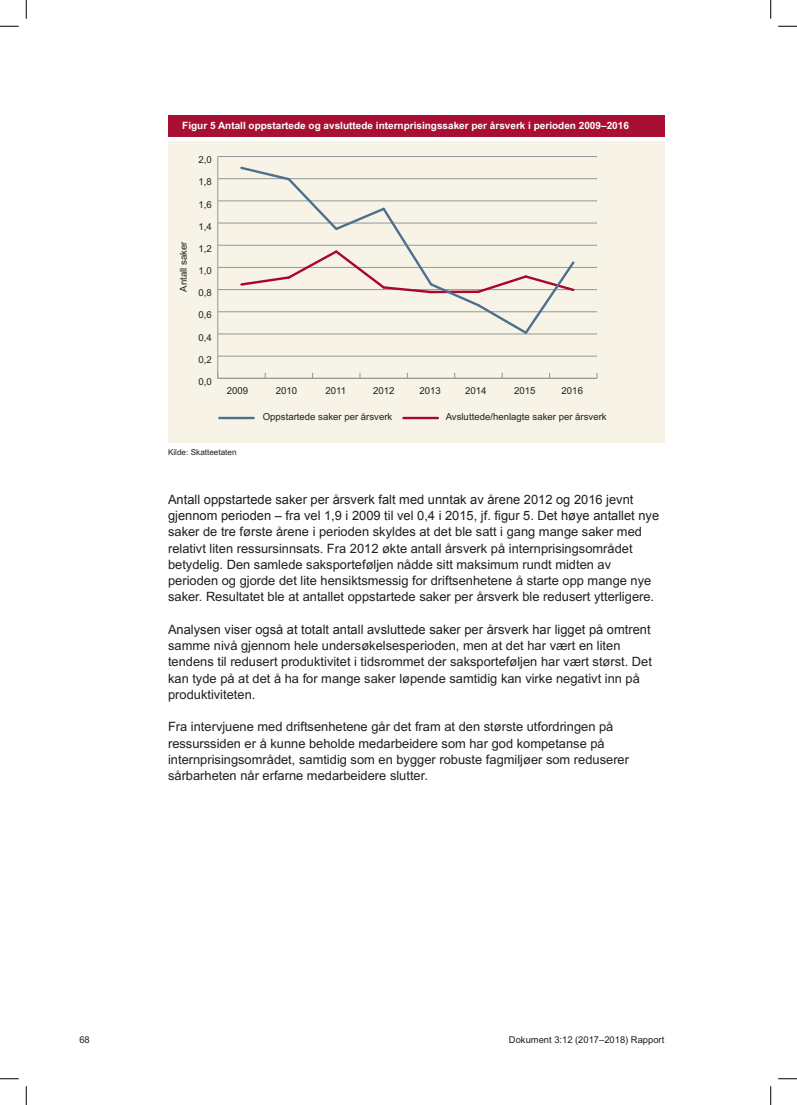
<style>
.page{position:relative;width:797px;height:1105px;background:#fff}
.page>*{position:absolute;margin:0;border:0;box-sizing:border-box;transform-origin:0 0}
.t1{font:12.88px/16.2px "Arial";color:#1d1e1f}
.t2{font:12.88px/16.2px "Arial MT2";color:#1d1e1f}
.t3{font:700 10px "Arial";color:#fff}
.t4{font:9.62px "Arial";color:#231f20}
.t5{font:9.38px "Arial";color:#1d1e1f}
.t6{font:8.12px "Arial";color:#1d1e1f}
</style>
<div class="page">
<div style="left:168px;top:141px;width:496px;height:301px;background:#f7f3e6"></div>
<hr style="left:217px;top:156px;width:1px;height:222px;background:#949698">
<hr style="left:218px;top:378px;width:379px;height:1px;background:#949698">
<hr style="left:218px;top:356px;width:379px;height:1px;background:#949698">
<hr style="left:218px;top:334px;width:379px;height:1px;background:#949698">
<hr style="left:218px;top:312px;width:379px;height:1px;background:#949698">
<hr style="left:218px;top:289px;width:379px;height:1px;background:#949698">
<hr style="left:218px;top:267px;width:379px;height:1px;background:#949698">
<hr style="left:218px;top:245px;width:379px;height:1px;background:#949698">
<hr style="left:218px;top:223px;width:379px;height:1px;background:#949698">
<hr style="left:218px;top:201px;width:379px;height:1px;background:#949698">
<hr style="left:218px;top:178px;width:379px;height:1px;background:#949698">
<hr style="left:218px;top:156px;width:379px;height:1px;background:#949698">
<svg style="left:238px;top:166px;width:338px;height:169px"></svg>
<hr style="left:403px;top:417px;width:35px;height:2px;background:#a90533">
<hr style="left:219px;top:417px;width:35px;height:2px;background:#4d708f">
<div style="left:168px;top:115px;width:496px;height:21px;background:#a90f32"></div>
<svg style="left:0;top:25px;width:19px;height:2px"></svg>
<svg style="left:778px;top:25px;width:19px;height:2px"></svg>
<svg style="left:0;top:1078px;width:19px;height:1px"></svg>
<svg style="left:778px;top:1078px;width:19px;height:1px"></svg>
<svg style="left:25px;top:0;width:2px;height:19px"></svg>
<svg style="left:25px;top:1086px;width:2px;height:19px"></svg>
<svg style="left:770px;top:0;width:1px;height:19px"></svg>
<svg style="left:770px;top:1086px;width:1px;height:19px"></svg>
<p class="t3" style="left:182px;top:119px;width:448px">Figur 5 Antall oppstartede og avsluttede internprisingssaker per årsverk i perioden 2009–2016</p>
<p class="t4" style="left:198px;top:154px;width:15px">2,0</p>
<p class="t4" style="left:198px;top:176px;width:15px">1,8</p>
<p class="t4" style="left:198px;top:198px;width:15px">1,6</p>
<p class="t4" style="left:177px;top:292px;width:52px;rotate:-90deg">Antall saker</p>
<p class="t4" style="left:198px;top:220px;width:15px">1,4</p>
<p class="t4" style="left:198px;top:242px;width:15px">1,2</p>
<p class="t4" style="left:198px;top:264px;width:15px">1,0</p>
<p class="t4" style="left:198px;top:287px;width:15px">0,8</p>
<p class="t4" style="left:198px;top:309px;width:15px">0,6</p>
<p class="t4" style="left:198px;top:331px;width:15px">0,4</p>
<p class="t4" style="left:198px;top:353px;width:15px">0,2</p>
<p class="t4" style="left:198px;top:375px;width:15px">0,0</p>
<p class="t4" style="left:227px;top:384px;width:23px">2009</p>
<p class="t4" style="left:325px;top:384px;width:22px">2011</p>
<p class="t4" style="left:373px;top:384px;width:23px">2012</p>
<p class="t4" style="left:419px;top:384px;width:23px">2013</p>
<p class="t4" style="left:465px;top:384px;width:23px">2014</p>
<p class="t4" style="left:514px;top:384px;width:23px">2015</p>
<p class="t4" style="left:561px;top:384px;width:23px">2016</p>
<p class="t4" style="left:263px;top:411px;width:131px">Oppstartede saker per årsverk</p>
<p class="t4" style="left:276px;top:384px;width:23px">2010</p>
<p class="t4" style="left:445px;top:411px;width:162px">Avsluttede/henlagte saker per årsverk</p>
<p class="t6" style="left:168px;top:447px;width:70px">Kilde: Skatteetaten</p>
<p class="t2" style="left:168px;top:491px;width:492px">Antall oppstartede saker per årsverk falt med unntak av årene 2012 og 2016 jevnt gjennom perioden – fra vel 1,9 i 2009 til vel 0,4 i 2015, jf. figur 5. Det høye antallet nye</p>
<p class="t1" style="left:168px;top:524px;width:487px">saker de tre første årene i perioden skyldes at det ble satt i gang mange saker med relativt liten ressursinnsats. Fra 2012 økte antall årsverk på internprisingsområdet betydelig. Den samlede saksporteføljen nådde sitt maksimum rundt midten av perioden og gjorde det lite hensiktsmessig for driftsenhetene å starte opp mange nye saker. Resultatet ble at antallet oppstartede saker per årsverk ble redusert ytterligere.</p>
<p class="t2" style="left:168px;top:621px;width:484px">Analysen viser også at totalt antall avsluttede saker per årsverk har ligget på omtrent</p>
<p class="t1" style="left:168px;top:637px;width:485px">samme nivå gjennom hele undersøkelsesperioden, men at det har vært en liten tendens til redusert produktivitet i tidsrommet der saksporteføljen har vært størst. Det kan tyde på at det å ha for mange saker løpende samtidig kan virke negativt inn på produktiviteten.</p>
<p class="t1" style="left:168px;top:719px;width:462px">Fra intervjuene med driftsenhetene går det fram at den største utfordringen på ressurssiden er å kunne beholde medarbeidere som har god kompetanse på internprisingsområdet, samtidig som en bygger robuste fagmiljøer som reduserer sårbarheten når erfarne medarbeidere slutter.</p>
<p class="t5" style="left:79px;top:1033px;width:12px">68</p>
<p class="t5" style="left:509px;top:1033px;width:157px">Dokument 3:12 (2017–2018) Rapport</p>
</div>
